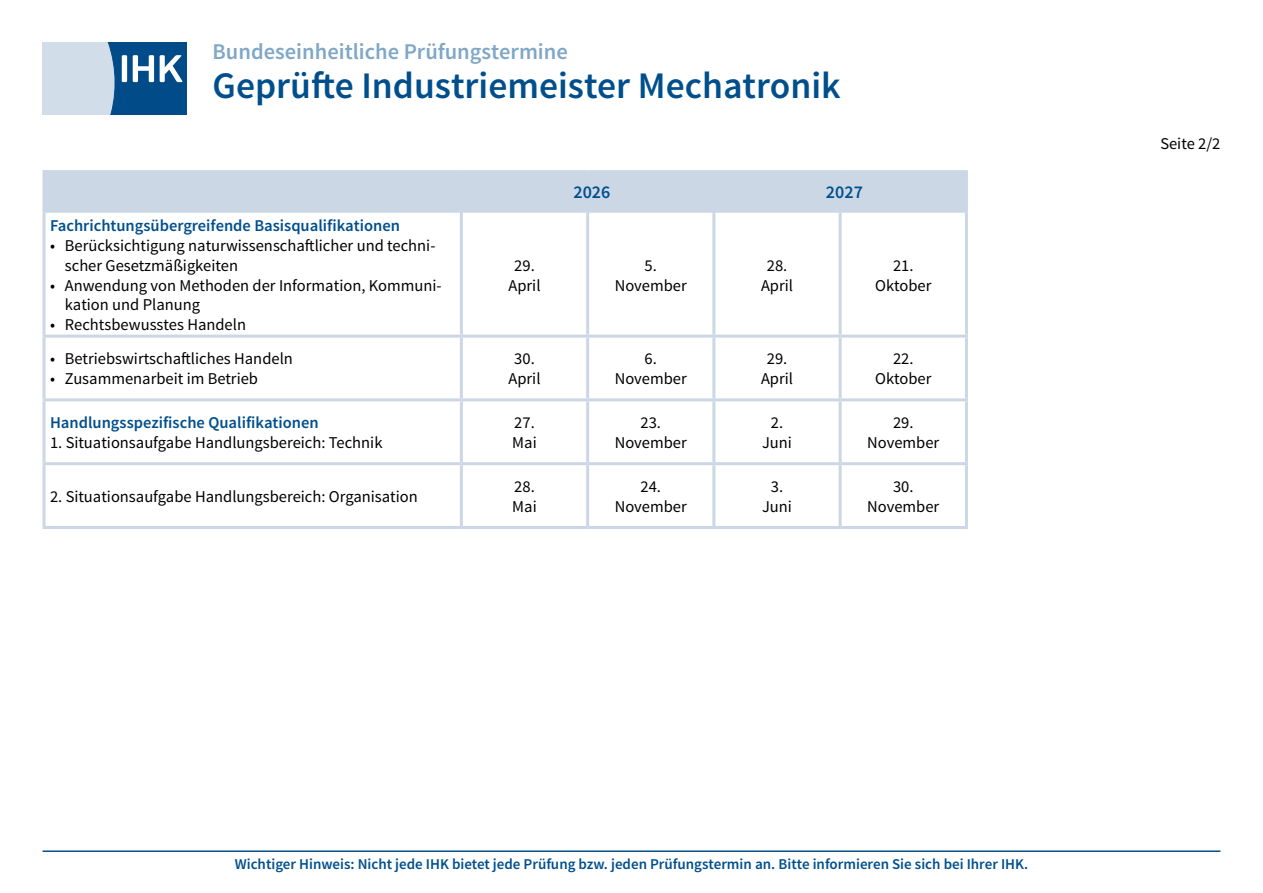
<style>
.page{position:relative;width:1263px;height:893px;background:#fff}
.page>*{position:absolute;margin:0;border:0;box-sizing:border-box;transform-origin:0 0}
.t1{font:600 37.5px "Source Sans Pro";color:#004f8d}
.t2{font:600 22.5px "Source Sans Pro";color:#80a7c6}
.t3{font:600 18px "Source Sans Pro";color:#004f8d}
.t4{font:16.5px/19.8px "Source Sans Pro";color:#000;text-align:center}
.t5{font:600 16.5px "Source Sans Pro";color:#004f8d}
.t6{font:600 15px "Source Sans Pro";color:#004f8d}
</style>
<div class="page">
<svg style="left:43px;top:43px;width:144px;height:72px;background:#7aa0c1"></svg>
<div style="left:46px;top:173px;width:919px;height:40px;background:#ccd7e6"></div>
<hr style="left:43px;top:170px;width:418px;height:3px;background:#ccd7e6">
<hr style="left:43px;top:173px;width:3px;height:40px;background:#ccd7e6">
<hr style="left:461px;top:170px;width:127px;height:3px;background:#ccd7e6">
<hr style="left:460px;top:173px;width:3px;height:40px;background:#ccd7e6">
<hr style="left:588px;top:170px;width:126px;height:3px;background:#ccd7e6">
<hr style="left:714px;top:170px;width:126px;height:3px;background:#ccd7e6">
<hr style="left:712px;top:173px;width:3px;height:40px;background:#ccd7e6">
<hr style="left:840px;top:170px;width:128px;height:3px;background:#ccd7e6">
<hr style="left:965px;top:173px;width:3px;height:40px;background:#ccd7e6">
<hr style="left:460px;top:213px;width:3px;height:122px;background:#ccd7e6">
<hr style="left:586px;top:213px;width:3px;height:122px;background:#ccd7e6">
<hr style="left:712px;top:213px;width:3px;height:122px;background:#ccd7e6">
<hr style="left:839px;top:213px;width:3px;height:122px;background:#ccd7e6">
<hr style="left:965px;top:213px;width:3px;height:122px;background:#ccd7e6">
<hr style="left:43px;top:335px;width:418px;height:3px;background:#ccd7e6">
<hr style="left:461px;top:335px;width:127px;height:3px;background:#ccd7e6">
<hr style="left:460px;top:338px;width:3px;height:60px;background:#ccd7e6">
<hr style="left:588px;top:335px;width:126px;height:3px;background:#ccd7e6">
<hr style="left:586px;top:338px;width:3px;height:60px;background:#ccd7e6">
<hr style="left:714px;top:335px;width:126px;height:3px;background:#ccd7e6">
<hr style="left:712px;top:338px;width:3px;height:60px;background:#ccd7e6">
<hr style="left:840px;top:335px;width:128px;height:3px;background:#ccd7e6">
<hr style="left:839px;top:338px;width:3px;height:60px;background:#ccd7e6">
<hr style="left:965px;top:338px;width:3px;height:60px;background:#ccd7e6">
<hr style="left:43px;top:398px;width:418px;height:3px;background:#ccd7e6">
<hr style="left:461px;top:398px;width:127px;height:3px;background:#ccd7e6">
<hr style="left:460px;top:401px;width:3px;height:61px;background:#ccd7e6">
<hr style="left:588px;top:398px;width:126px;height:3px;background:#ccd7e6">
<hr style="left:586px;top:401px;width:3px;height:61px;background:#ccd7e6">
<hr style="left:714px;top:398px;width:126px;height:3px;background:#ccd7e6">
<hr style="left:712px;top:401px;width:3px;height:61px;background:#ccd7e6">
<hr style="left:840px;top:398px;width:128px;height:3px;background:#ccd7e6">
<hr style="left:839px;top:401px;width:3px;height:61px;background:#ccd7e6">
<hr style="left:965px;top:401px;width:3px;height:61px;background:#ccd7e6">
<hr style="left:43px;top:462px;width:418px;height:3px;background:#ccd7e6">
<hr style="left:461px;top:462px;width:127px;height:3px;background:#ccd7e6">
<hr style="left:460px;top:465px;width:3px;height:61px;background:#ccd7e6">
<hr style="left:588px;top:462px;width:126px;height:3px;background:#ccd7e6">
<hr style="left:586px;top:465px;width:3px;height:61px;background:#ccd7e6">
<hr style="left:714px;top:462px;width:126px;height:3px;background:#ccd7e6">
<hr style="left:712px;top:465px;width:3px;height:61px;background:#ccd7e6">
<hr style="left:840px;top:462px;width:128px;height:3px;background:#ccd7e6">
<hr style="left:839px;top:465px;width:3px;height:61px;background:#ccd7e6">
<hr style="left:965px;top:465px;width:3px;height:61px;background:#ccd7e6">
<hr style="left:43px;top:526px;width:418px;height:3px;background:#ccd7e6">
<hr style="left:461px;top:526px;width:127px;height:3px;background:#ccd7e6">
<hr style="left:588px;top:526px;width:126px;height:3px;background:#ccd7e6">
<hr style="left:714px;top:526px;width:126px;height:3px;background:#ccd7e6">
<hr style="left:840px;top:526px;width:128px;height:3px;background:#ccd7e6">
<hr style="left:43px;top:213px;width:3px;height:122px;background:#ccd7e6">
<hr style="left:43px;top:338px;width:3px;height:60px;background:#ccd7e6">
<hr style="left:43px;top:401px;width:3px;height:61px;background:#ccd7e6">
<hr style="left:43px;top:465px;width:3px;height:61px;background:#ccd7e6">
<hr style="left:43px;top:850px;width:1177px;height:2px;background:#004f8d">
<h2 class="t2" style="left:213px;top:38px;width:357px">Bundeseinheitliche Prüfungstermine</h2>
<h1 class="t1" style="left:213px;top:62px;width:630px">Geprüfte Industriemeister Mechatronik</h1>
<p class="t5" style="left:50px;top:215px;width:351px">Fachrichtungsübergreifende Basisqualifikationen</p>
<p class="t4" style="left:65px;top:236px;width:372px;text-align:left;text-indent:-15px">• Berücksichtigung naturwissenschaftlicher und techni&shy;scher Gesetzmäßigkeiten</p>
<p class="t4" style="left:65px;top:275px;width:378px;text-align:left;text-indent:-15px">• Anwendung von Methoden der Information, Kommuni&shy;kation und Planung</p>
<p class="t4" style="left:50px;top:315px;width:198px">• Rechtsbewusstes Handeln</p>
<p class="t4" style="left:50px;top:349px;width:244px">• Betriebswirtschaftliches Handeln</p>
<p class="t4" style="left:50px;top:369px;width:210px">• Zusammenarbeit im Betrieb</p>
<p class="t5" style="left:50px;top:412px;width:270px">Handlungsspezifische Qualifikationen</p>
<p class="t4" style="left:50px;top:433px;width:334px">1. Situationsaufgabe Handlungsbereich: Technik</p>
<p class="t3" style="left:573px;top:181px;width:38px">2026</p>
<p class="t3" style="left:826px;top:181px;width:38px">2027</p>
<p class="t4" style="left:508px;top:256px;width:34px">29.<br>April</p>
<p class="t4" style="left:615px;top:256px;width:74px">5.<br>November</p>
<p class="t4" style="left:761px;top:256px;width:34px">28.<br>April</p>
<p class="t4" style="left:875px;top:256px;width:58px">21.<br>Oktober</p>
<p class="t4" style="left:508px;top:349px;width:34px">30.<br>April</p>
<p class="t4" style="left:615px;top:349px;width:74px">6.<br>November</p>
<p class="t4" style="left:761px;top:349px;width:34px">29.<br>April</p>
<p class="t4" style="left:875px;top:349px;width:58px">22.<br>Oktober</p>
<p class="t4" style="left:512px;top:413px;width:26px;text-align:left">27.<br>Mai</p>
<p class="t4" style="left:615px;top:413px;width:74px">23.<br>November</p>
<p class="t4" style="left:762px;top:413px;width:31px">2.<br>Juni</p>
<p class="t4" style="left:867px;top:413px;width:74px">29.<br>November</p>
<p class="t4" style="left:50px;top:487px;width:369px">2. Situationsaufgabe Handlungsbereich: Organisation</p>
<p class="t4" style="left:512px;top:477px;width:26px;text-align:left">28.<br>Mai</p>
<p class="t4" style="left:615px;top:477px;width:74px">24.<br>November</p>
<p class="t4" style="left:762px;top:477px;width:31px">3.<br>Juni</p>
<p class="t4" style="left:867px;top:477px;width:74px">30.<br>November</p>
<p class="t4" style="left:1160px;top:134px;width:62px">Seite 2/2</p>
<p class="t6" style="left:235px;top:854px;width:795px">Wichtiger Hinweis: Nicht jede IHK bietet jede Prüfung bzw. jeden Prüfungstermin an. Bitte informieren Sie sich bei Ihrer IHK.</p>
</div>
